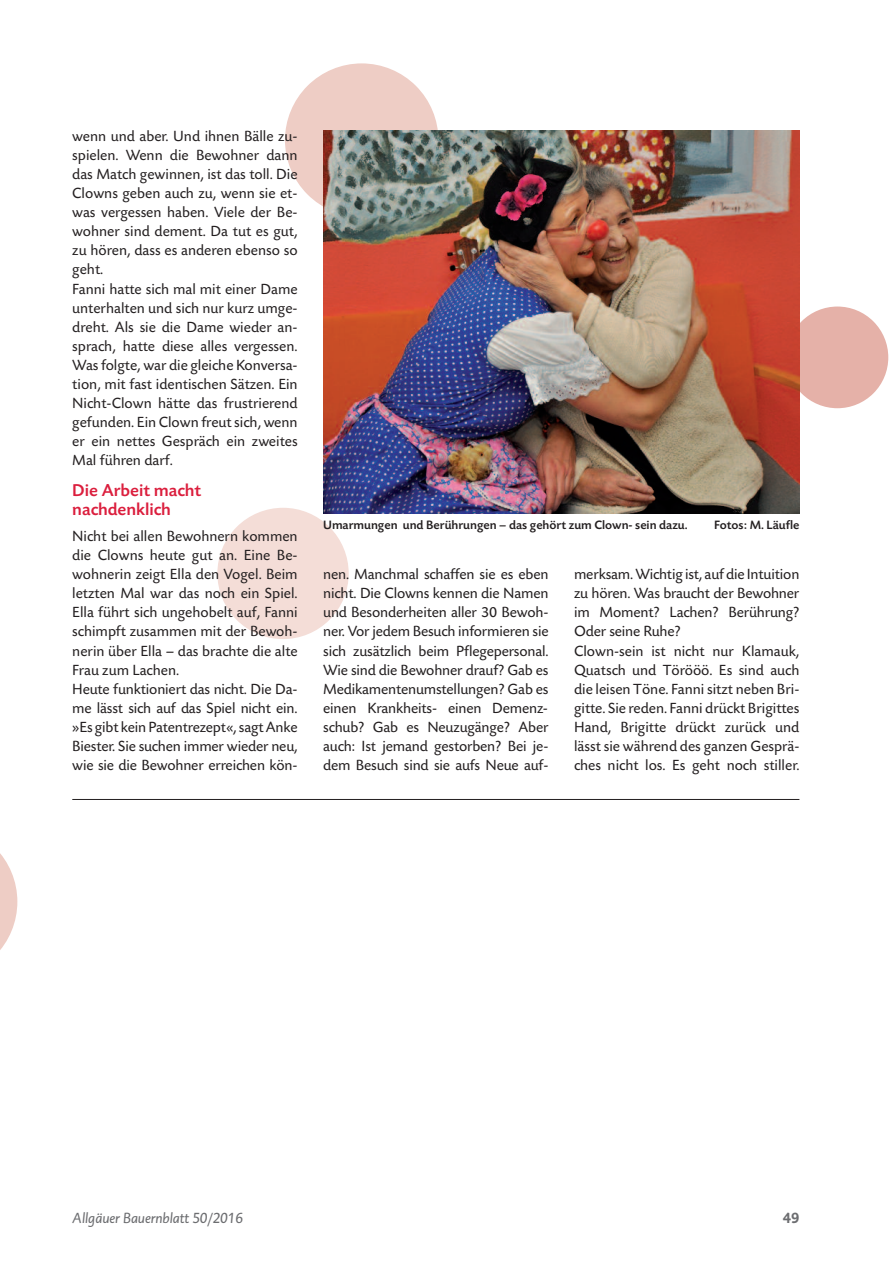
<style>
.page{position:relative;width:893px;height:1263px;background:#fff}
.page>*{position:absolute;margin:0;border:0;box-sizing:border-box;transform-origin:0 0}
.t1{font:500 18px/18.3px "Today SB";color:#db1e3d}
.t2{font:15.45px/19px "Today SB";color:#231f20}
.t3{font:italic 15px "DTL Caspari T";letter-spacing:-.005em;color:#6c6d70}
.t4{font:700 15px "DTL Caspari T";color:#6c6d70}
.t5{font:500 12.75px "Today SB";color:#231f20}
</style>
<div class="page">
<svg style="left:217px;top:508px;width:132px;height:131px"></svg>
<svg style="left:799px;top:307px;width:89px;height:101px;background:#e8bcb4"></svg>
<svg style="left:0;top:853px;width:17px;height:97px"></svg>
<svg style="left:285px;top:63px;width:153px;height:143px"></svg>
<hr style="left:72px;top:799px;width:727px;height:1px;background:#231f20">
<img style="left:323px;top:131px;width:476px;height:382px">
<p class="t2" style="left:72px;top:126px;width:227px">wenn und aber. Und ihnen Bälle zu&shy;spielen. Wenn die Bewohner dann das Match gewinnen, ist das toll. Die<br>Clowns geben auch zu, wenn sie et&shy;was vergessen haben. Viele der Be&shy;wohner sind dement. Da tut es gut, zu hören, dass es anderen ebenso so geht.<br>Fanni hatte sich mal mit einer Dame unterhalten und sich nur kurz umge&shy;dreht. Als sie die Dame wieder an&shy;sprach, hatte diese alles vergessen.<br>Was folgte, war die gleiche Konversa&shy;tion, mit fast identischen Sätzen. Ein<br>Nicht-Clown hätte das frustrierend gefunden. Ein Clown freut sich, wenn er ein nettes Gespräch ein zweites<br>Mal führen darf.</p>
<p class="t1" style="left:72px;top:481px;width:131px">Die Arbeit macht nachdenklich</p>
<p class="t2" style="left:72px;top:526px;width:227px">Nicht bei allen Bewohnern kommen die Clowns heute gut an. Eine Be&shy;wohnerin zeigt Ella den Vogel. Beim letzten Mal war das noch ein Spiel.<br>Ella führt sich ungehobelt auf, Fanni schimpft zusammen mit der Bewoh&shy;nerin über Ella – das brachte die alte Frau zum Lachen.<br>Heute funktioniert das nicht. Die Da&shy;me lässt sich auf das Spiel nicht ein. »Es gibt kein Patentrezept«,sagtAnke Biester. Sie suchen immer wieder neu, wie sie die Bewohner erreichen kön-</p>
<p class="t5" style="left:323px;top:517px;width:366px">Umarmungen und Berührungen – das gehört zum Clown- sein dazu.</p>
<p class="t5" style="left:714px;top:517px;width:87px">Fotos: M. Läufle</p>
<p class="t2" style="left:323px;top:564px;width:227px;text-align:justify">nen. Manchmal schaffen sie es eben nicht. Die Clowns kennen die Namen und Besonderheiten aller 30 Bewoh&shy;ner. Vor jedem Besuch informieren sie sich zusätzlich beim Pflegepersonal.<br>Wie sind die Bewohner drauf? Gab es Medikamentenumstellungen? Gab es einen Krankheits- einen Demenz&shy;schub? Gab es Neuzugänge? Aber auch: Ist jemand gestorben? Bei je&shy;dem Besuch sind sie aufs Neue auf-</p>
<p class="t2" style="left:574px;top:564px;width:227px">merksam.Wichtig ist, auf die Intuition zu hören. Was braucht der Bewohner im Moment? Lachen? Berührung?<br>Oder seine Ruhe?<br>Clown-sein ist nicht nur Klamauk, Quatsch und Törööö. Es sind auch die leisen Töne. Fanni sitzt neben Bri&shy;gitte. Sie reden. Fanni drückt Brigittes Hand, Brigitte drückt zurück und lässt sie während des ganzen Gesprä&shy;ches nicht los. Es geht noch stiller.</p>
<p class="t3" style="left:72px;top:1209px;width:172px">Allgäuer Bauernblatt 50/2016</p>
<p class="t4" style="left:783px;top:1209px;width:18px">49</p>
</div>
